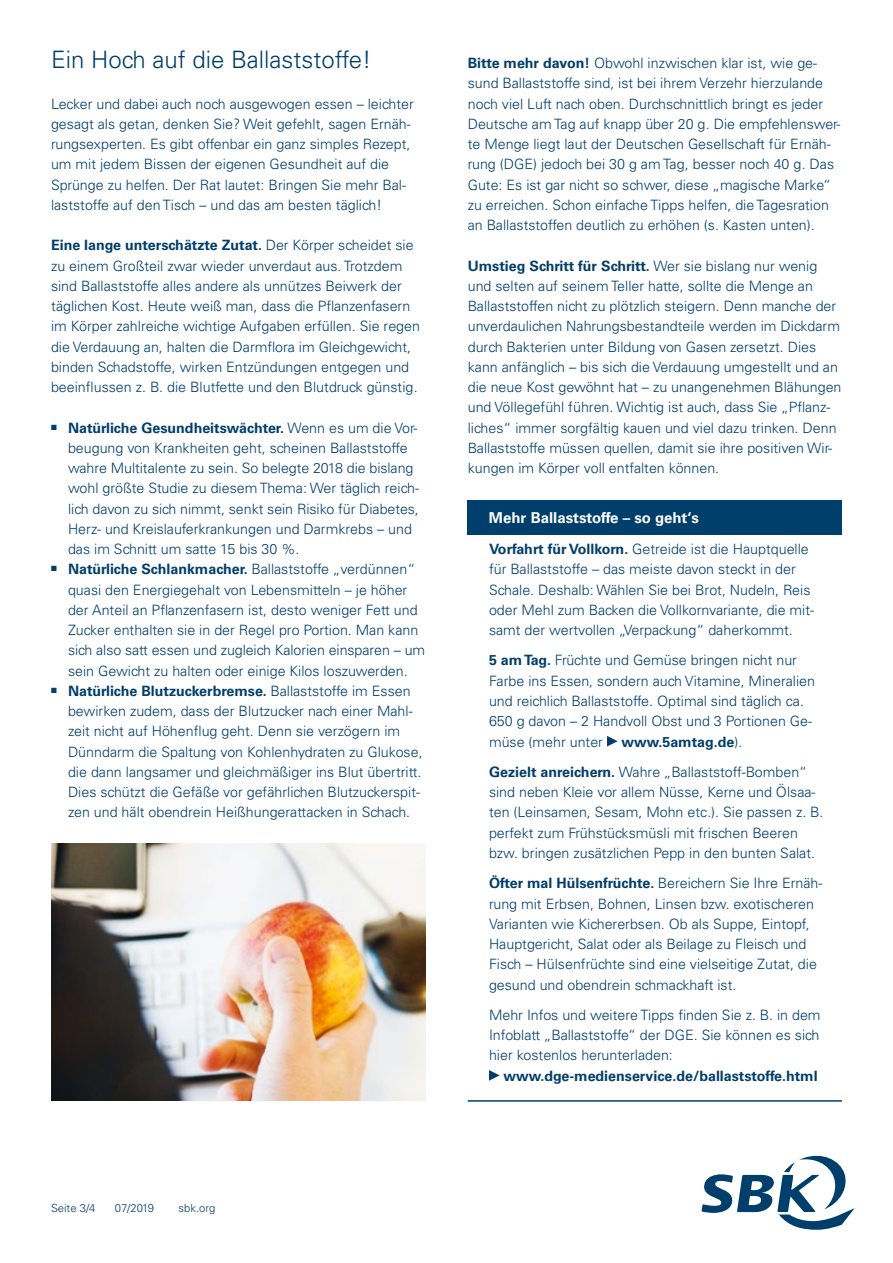
<style>
.page{position:relative;width:893px;height:1263px;background:#fff}
.page>*{position:absolute;margin:0;border:0;box-sizing:border-box;transform-origin:0 0}
.t1{font:300 24px "Univers LT Std";color:#003e6b}
.t2{font:700 15px "Univers LT Std";color:#fff}
.t3{font:300 14.25px/20.2px "Univers LT Std";color:#003e6b}
.t4{font:700 14.25px/30.5px "Univers LT Std";color:#003e6b}
.t5{font:300 11.25px "Univers LT Std";color:#003e6b}
.s1{font-weight:700}
.s2{font-weight:300}
</style>
<div class="page">
<img style="left:51px;top:844px;width:374px;height:257px">
<svg style="left:701px;top:1155px;width:154px;height:75px"></svg>
<div style="left:468px;top:500px;width:374px;height:34px;background:#003e6b"></div>
<svg style="left:607px;top:736px;width:11px;height:10px"></svg>
<svg style="left:489px;top:1070px;width:11px;height:11px"></svg>
<hr style="left:468px;top:1100px;width:374px;height:2px;background:#003e6b">
<h1 class="t1" style="left:51px;top:45px;width:322px">Ein Hoch auf die Ballaststoffe!</h1>
<p class="t3" style="left:51px;top:93px;width:364px">Lecker und dabei auch noch ausgewogen essen – leichter gesagt als getan, denken Sie? Weit gefehlt, sagen Ernäh&shy;rungsexperten. Es gibt offenbar ein ganz simples Rezept, um mit jedem Bissen der eigenen Gesundheit auf die Sprünge zu helfen. Der Rat lautet: Bringen Sie mehr Bal&shy;laststoffe auf den Tisch – und das am besten täglich!</p>
<p class="t3" style="left:51px;top:235px;width:370px"><span class="s1">Eine lange unterschätzte Zutat.</span> Der Körper scheidet sie zu einem Großteil zwar wieder unverdaut aus. Trotzdem sind Ballaststoffe alles andere als unnützes Beiwerk der täglichen Kost. Heute weiß man, dass die Pflanzenfasern im Körper zahlreiche wichtige Aufgaben erfüllen. Sie regen die Verdauung an, halten die Darmflora im Gleichgewicht, binden Schadstoffe, wirken Entzündungen entgegen und beeinflussen z. B. die Blutfette und den Blutdruck günstig.</p>
<p class="t3" style="left:68px;top:417px;width:352px;text-indent:-17px">■ <span class="s1">Natürliche Gesundheitswächter.</span> Wenn es um die Vor&shy;beugung von Krankheiten geht, scheinen Ballaststoffe wahre Multitalente zu sein. So belegte 2018 die bislang wohl größte Studie zu diesem Thema: Wer täglich reich&shy;lich davon zu sich nimmt, senkt sein Risiko für Diabetes, Herz- und Kreislauferkrankungen und Darmkrebs – und das im Schnitt um satte 15 bis 30 %.</p>
<p class="t3" style="left:68px;top:559px;width:359px;text-indent:-17px">■ <span class="s1">Natürliche Schlankmacher.</span> Ballaststoffe „verdünnen“ quasi den Energiegehalt von Lebensmitteln – je höher der Anteil an Pflanzenfasern ist, desto weniger Fett und Zucker enthalten sie in der Regel pro Portion. Man kann sich also satt essen und zugleich Kalorien einsparen – um sein Gewicht zu halten oder einige Kilos loszuwerden.</p>
<p class="t3" style="left:68px;top:681px;width:356px;text-indent:-17px">■ <span class="s1">Natürliche Blutzuckerbremse.</span> Ballaststoffe im Essen bewirken zudem, dass der Blutzucker nach einer Mahl&shy;zeit nicht auf Höhenflug geht. Denn sie verzögern im Dünndarm die Spaltung von Kohlenhydraten zu Glukose, die dann langsamer und gleichmäßiger ins Blut übertritt.<br>Dies schützt die Gefäße vor gefährlichen Blutzuckerspit&shy;zen und hält obendrein Heißhungerattacken in Schach.</p>
<p class="t3" style="left:468px;top:53px;width:374px"><span class="s1">Bitte mehr davon!</span> Obwohl inzwischen klar ist, wie ge&shy;sund Ballaststoffe sind, ist bei ihrem Verzehr hierzulande noch viel Luft nach oben. Durchschnittlich bringt es jeder Deutsche am Tag auf knapp über 20 g. Die empfehlenswer&shy;te Menge liegt laut der Deutschen Gesellschaft für Ernäh&shy;rung (DGE) jedoch bei 30 g am Tag, besser noch 40 g. Das Gute: Es ist gar nicht so schwer, diese „magische Marke“ zu erreichen. Schon einfache Tipps helfen, die Tagesration an Ballaststoffen deutlich zu erhöhen (s. Kasten unten).</p>
<p class="t3" style="left:468px;top:255px;width:375px"><span class="s1">Umstieg Schritt für Schritt.</span> Wer sie bislang nur wenig und selten auf seinem Teller hatte, sollte die Menge an Ballaststoffen nicht zu plötzlich steigern. Denn manche der unverdaulichen Nahrungsbestandteile werden im Dickdarm durch Bakterien unter Bildung von Gasen zersetzt. Dies kann anfänglich – bis sich die Verdauung umgestellt und an die neue Kost gewöhnt hat – zu unangenehmen Blähungen und Völlegefühl führen. Wichtig ist auch, dass Sie „Pflanz&shy;liches“ immer sorgfältig kauen und viel dazu trinken. Denn Ballaststoffe müssen quellen, damit sie ihre positiven Wir&shy;kungen im Körper voll entfalten können.</p>
<p class="t2" style="left:489px;top:509px;width:212px">Mehr Ballaststoffe – so geht‘s</p>
<p class="t3" style="left:489px;top:539px;width:327px"><span class="s1">Vorfahrt für Vollkorn.</span> Getreide ist die Hauptquelle für Ballaststoffe – das meiste davon steckt in der Schale. Deshalb: Wählen Sie bei Brot, Nudeln, Reis oder Mehl zum Backen die Vollkornvariante, die mit&shy;samt der wertvollen „Verpackung“ daherkommt.</p>
<p class="t3" style="left:489px;top:650px;width:328px"><span class="s1">5 am Tag.</span> Früchte und Gemüse bringen nicht nur Farbe ins Essen, sondern auch Vitamine, Mineralien und reichlich Ballaststoffe. Optimal sind täglich ca.<br>650 g davon – 2 Handvoll Obst und 3 Portionen Ge&shy;müse (mehr unter</p>
<p class="t4" style="left:489px;top:726px;width:320px;text-indent:133px">www.5amtag.de<span class="s2">).<br></span>Gezielt anreichern. <span class="s2">Wahre „Ballaststoff-Bomben“</span></p>
<p class="t3" style="left:489px;top:782px;width:336px">sind neben Kleie vor allem Nüsse, Kerne und Ölsaa&shy;ten (Leinsamen, Sesam, Mohn etc.). Sie passen z. B. perfekt zum Frühstücksmüsli mit frischen Beeren bzw. bringen zusätzlichen Pepp in den bunten Salat.</p>
<p class="t3" style="left:489px;top:873px;width:335px"><span class="s1">Öfter mal Hülsenfrüchte.</span> Bereichern Sie Ihre Ernäh&shy;rung mit Erbsen, Bohnen, Linsen bzw. exotischeren Varianten wie Kichererbsen. Ob als Suppe, Eintopf, Hauptgericht, Salat oder als Beilage zu Fleisch und Fisch – Hülsenfrüchte sind eine vielseitige Zutat, die gesund und obendrein schmackhaft ist.</p>
<p class="t3" style="left:489px;top:1005px;width:333px;text-align:justify">Mehr Infos und weitere Tipps finden Sie z. B. in dem Infoblatt „Ballaststoffe“ der DGE. Sie können es sich hier kostenlos herunterladen:</p>
<p class="t4" style="left:504px;top:1060px;width:316px">www.dge-medienservice.de/ballaststoffe.html</p>
<p class="t5" style="left:51px;top:1201px;width:46px">Seite 3/4</p>
<p class="t5" style="left:115px;top:1201px;width:41px">07/2019</p>
<p class="t5" style="left:179px;top:1201px;width:38px">sbk.org</p>
</div>
